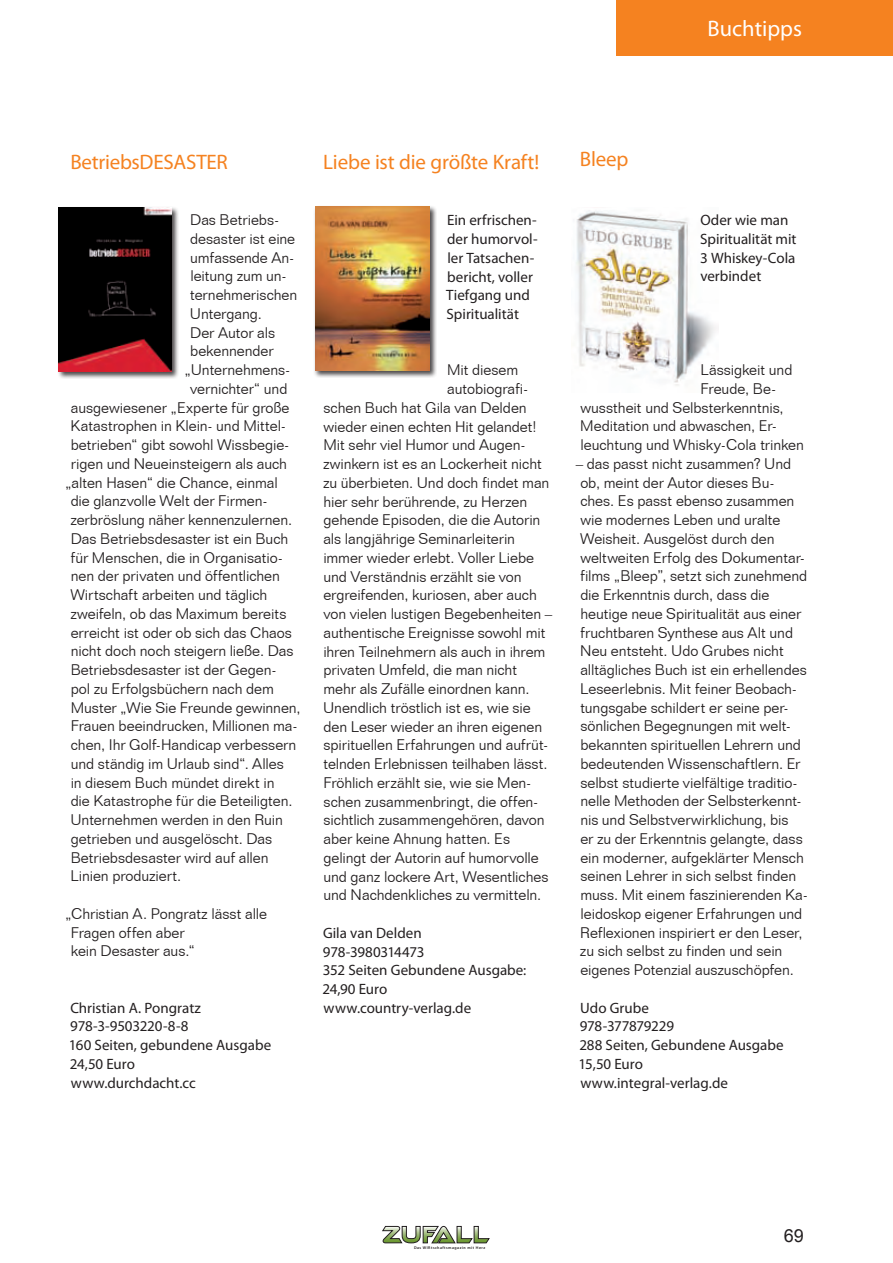
<style>
.page{position:relative;width:893px;height:1263px;background:#fff}
.page>*{position:absolute;margin:0;border:0;box-sizing:border-box;transform-origin:0 0}
.t1{font:22.5px "Myriad Pro";color:#fff}
.t2{font:21px "Myriad Pro";letter-spacing:-.01em;color:#f58220}
.t3{font:18px "Arial Unicode MS";color:#231f20}
.t4{font:300 15px/18.8px "Folio BT";letter-spacing:-.005em;color:#231f20}
.t5{font:15px/18.8px "Myriad Pro";color:#231f20}
.t6{font:600 3.9px "Myriad Pro";letter-spacing:.12em;color:#231f20}
</style>
<div class="page">
<svg style="left:382px;top:1226px;width:107px;height:17px"></svg>
<div style="left:617px;top:0;width:276px;height:55px;background:#f58220"></div>
<img style="left:576px;top:210px;width:141px;height:176px">
<div style="left:57px;top:206px;width:122px;height:173px;background:#231f20;opacity:.82"></div>
<img style="left:58px;top:208px;width:113px;height:163px">
<div style="left:314px;top:205px;width:123px;height:173px;background:#231f20;opacity:.82"></div>
<img style="left:315px;top:207px;width:114px;height:164px">
<h1 class="t1" style="left:708px;top:15px;width:96px">Buchtipps</h1>
<h2 class="t2" style="left:70px;top:149px;width:159px">BetriebsDESASTER</h2>
<p class="t4" style="left:190px;top:210px;width:91px">Das Betriebs-</p>
<p class="t4" style="left:190px;top:229px;width:107px">desaster ist eine</p>
<p class="t4" style="left:190px;top:248px;width:106px">umfassende An-</p>
<p class="t4" style="left:190px;top:266px;width:98px">leitung zum un-</p>
<p class="t4" style="left:190px;top:285px;width:109px">ternehmerischen</p>
<p class="t4" style="left:190px;top:304px;width:73px">Untergang.</p>
<p class="t4" style="left:190px;top:323px;width:87px">Der Autor als</p>
<p class="t4" style="left:190px;top:341px;width:85px">bekennender</p>
<p class="t4" style="left:185px;top:360px;width:107px">„Unternehmens-</p>
<p class="t4" style="left:190px;top:379px;width:99px">vernichter“ und</p>
<p class="t4" style="left:71px;top:398px;width:220px">ausgewiesener „Experte für große</p>
<p class="t4" style="left:71px;top:416px;width:217px">Katastrophen in Klein- und Mittel-</p>
<p class="t4" style="left:71px;top:435px;width:220px">betrieben“ gibt sowohl Wissbegie-</p>
<p class="t4" style="left:71px;top:454px;width:218px">rigen und Neueinsteigern als auch</p>
<p class="t4" style="left:65px;top:473px;width:214px">„alten Hasen“ die Chance, einmal</p>
<p class="t4" style="left:71px;top:491px;width:196px">die glanzvolle Welt der Firmen-</p>
<p class="t4" style="left:70px;top:510px;width:223px">zerbröslung näher kennenzulernen.</p>
<p class="t4" style="left:71px;top:529px;width:219px">Das Betriebsdesaster ist ein Buch</p>
<p class="t4" style="left:71px;top:548px;width:214px">für Menschen, die in Organisatio-</p>
<p class="t4" style="left:71px;top:566px;width:211px">nen der privaten und öffentlichen</p>
<p class="t4" style="left:71px;top:585px;width:198px">Wirtschaft arbeiten und täglich</p>
<p class="t4" style="left:70px;top:604px;width:218px">zweifeln, ob das Maximum bereits</p>
<p class="t4" style="left:71px;top:623px;width:223px">erreicht ist oder ob sich das Chaos</p>
<p class="t4" style="left:71px;top:641px;width:224px">nicht doch noch steigern ließe. Das</p>
<p class="t4" style="left:71px;top:660px;width:207px">Betriebsdesaster ist der Gegen-</p>
<p class="t4" style="left:71px;top:679px;width:205px">pol zu Erfolgsbüchern nach dem</p>
<p class="t4" style="left:71px;top:698px;width:231px">Muster „Wie Sie Freunde gewinnen,</p>
<p class="t4" style="left:71px;top:716px;width:229px">Frauen beeindrucken, Millionen ma-</p>
<p class="t4" style="left:71px;top:735px;width:227px">chen, Ihr Golf-Handicap verbessern</p>
<p class="t4" style="left:71px;top:754px;width:215px">und ständig im Urlaub sind“. Alles</p>
<p class="t4" style="left:71px;top:773px;width:205px">in diesem Buch mündet direkt in</p>
<p class="t4" style="left:71px;top:791px;width:223px">die Katastrophe für die Beteiligten.</p>
<p class="t4" style="left:70px;top:810px;width:214px">Unternehmen werden in den Ruin</p>
<p class="t4" style="left:71px;top:829px;width:203px">getrieben und ausgelöscht. Das</p>
<p class="t4" style="left:71px;top:848px;width:199px">Betriebsdesaster wird auf allen</p>
<p class="t4" style="left:71px;top:866px;width:112px">Linien produziert.</p>
<p class="t4" style="left:71px;top:904px;width:198px;text-indent:-6px">„Christian A. Pongratz lässt alle<br>Fragen offen aber<br>kein Desaster aus.“</p>
<p class="t5" style="left:69px;top:998px;width:204px">Christian A. Pongratz<br>978-3-9503220-8-8<br>160 Seiten, gebundene Ausgabe<br>24,50 Euro<br>www.durchdacht.cc</p>
<h2 class="t2" style="left:323px;top:149px;width:217px">Liebe ist die größte Kraft!</h2>
<p class="t5" style="left:446px;top:211px;width:93px">Ein erfrischen&shy;der humorvol&shy;ler Tatsachen&shy;bericht, voller<br>Tiefgang und<br>Spiritualität</p>
<p class="t4" style="left:447px;top:360px;width:73px">Mit diesem</p>
<p class="t4" style="left:447px;top:379px;width:83px">autobiografi-</p>
<p class="t4" style="left:323px;top:398px;width:205px">schen Buch hat Gila van Delden</p>
<p class="t4" style="left:323px;top:417px;width:214px">wieder einen echten Hit gelandet!</p>
<p class="t4" style="left:323px;top:435px;width:204px">Mit sehr viel Humor und Augen-</p>
<p class="t4" style="left:323px;top:454px;width:221px">zwinkern ist es an Lockerheit nicht</p>
<p class="t4" style="left:323px;top:473px;width:228px">zu überbieten. Und doch findet man</p>
<p class="t4" style="left:323px;top:492px;width:205px">hier sehr berührende, zu Herzen</p>
<p class="t4" style="left:323px;top:510px;width:219px">gehende Episoden, die die Autorin</p>
<p class="t4" style="left:323px;top:529px;width:193px">als langjährige Seminarleiterin</p>
<p class="t4" style="left:323px;top:548px;width:212px">immer wieder erlebt. Voller Liebe</p>
<p class="t4" style="left:324px;top:567px;width:200px">und Verständnis erzählt sie von</p>
<p class="t4" style="left:323px;top:585px;width:215px">ergreifenden, kuriosen, aber auch</p>
<p class="t4" style="left:323px;top:604px;width:231px">von vielen lustigen Begebenheiten –</p>
<p class="t4" style="left:323px;top:623px;width:224px">authentische Ereignisse sowohl mit</p>
<p class="t4" style="left:323px;top:642px;width:224px">ihren Teilnehmern als auch in ihrem</p>
<p class="t4" style="left:323px;top:660px;width:195px">privaten Umfeld, die man nicht</p>
<p class="t4" style="left:323px;top:679px;width:208px">mehr als Zufälle einordnen kann.</p>
<p class="t4" style="left:323px;top:698px;width:209px">Unendlich tröstlich ist es, wie sie</p>
<p class="t4" style="left:323px;top:717px;width:220px">den Leser wieder an ihren eigenen</p>
<p class="t4" style="left:324px;top:735px;width:226px">spirituellen Erfahrungen und aufrüt-</p>
<p class="t4" style="left:323px;top:754px;width:226px">telnden Erlebnissen teilhaben lässt.</p>
<p class="t4" style="left:323px;top:773px;width:210px">Fröhlich erzählt sie, wie sie Men-</p>
<p class="t4" style="left:324px;top:792px;width:216px">schen zusammenbringt, die offen-</p>
<p class="t4" style="left:324px;top:810px;width:223px">sichtlich zusammengehören, davon</p>
<p class="t4" style="left:323px;top:829px;width:188px">aber keine Ahnung hatten. Es</p>
<p class="t4" style="left:323px;top:848px;width:217px">gelingt der Autorin auf humorvolle</p>
<p class="t4" style="left:324px;top:867px;width:227px">und ganz lockere Art, Wesentliches</p>
<p class="t4" style="left:324px;top:885px;width:219px">und Nachdenkliches zu vermitteln.</p>
<p class="t5" style="left:322px;top:923px;width:205px">Gila van Delden<br>978-3980314473<br>352 Seiten Gebundene Ausgabe:<br>24,90 Euro www.country-verlag.de</p>
<h2 class="t2" style="left:580px;top:146px;width:50px">Bleep</h2>
<p class="t5" style="left:700px;top:210px;width:98px">Oder wie man<br>Spiritualität mit<br>3 Whiskey-Cola verbindet</p>
<p class="t4" style="left:700px;top:360px;width:94px">Lässigkeit und</p>
<p class="t4" style="left:700px;top:379px;width:77px">Freude, Be-</p>
<p class="t4" style="left:580px;top:398px;width:205px">wusstheit und Selbsterkenntnis,</p>
<p class="t4" style="left:580px;top:416px;width:198px">Meditation und abwaschen, Er-</p>
<p class="t4" style="left:580px;top:435px;width:225px">leuchtung und Whisky-Cola trinken</p>
<p class="t4" style="left:576px;top:454px;width:234px">– das passt nicht zusammen? Und ob, meint der Autor dieses Bu-<br>ches. Es passt ebenso zusammen wie modernes Leben und uralte Weisheit. Ausgelöst durch den weltweiten Erfolg des Dokumentar&shy;films „Bleep”, setzt sich zunehmend die Erkenntnis durch, dass die heutige neue Spiritualität aus einer fruchtbaren Synthese aus Alt und Neu entsteht. Udo Grubes nicht alltägliches Buch ist ein erhellendes Leseerlebnis. Mit feiner Beobach&shy;tungsgabe schildert er seine per&shy;sönlichen Begegnungen mit welt&shy;bekannten spirituellen Lehrern und bedeutenden Wissenschaftlern. Er selbst studierte vielfältige traditio&shy;nelle Methoden der Selbsterkennt&shy;nis und Selbstverwirklichung, bis<br>er zu der Erkenntnis gelangte, dass ein moderner, aufgeklärter Mensch seinen Lehrer in sich selbst finden muss. Mit einem faszinierenden Ka&shy;leidoskop eigener Erfahrungen und Reflexionen inspiriert er den Leser, zu sich selbst zu finden und sein eigenes Potenzial auszuschöpfen.</p>
<p class="t5" style="left:578px;top:998px;width:207px">Udo Grube<br>978-377879229<br>288 Seiten, Gebundene Ausgabe<br>15,50 Euro www.integral-verlag.de</p>
<p class="t6" style="left:414px;top:1245px;width:73px">Das WIRtschaftsmagazin mit Herz</p>
<p class="t3" style="left:784px;top:1222px;width:22px">69</p>
</div>
